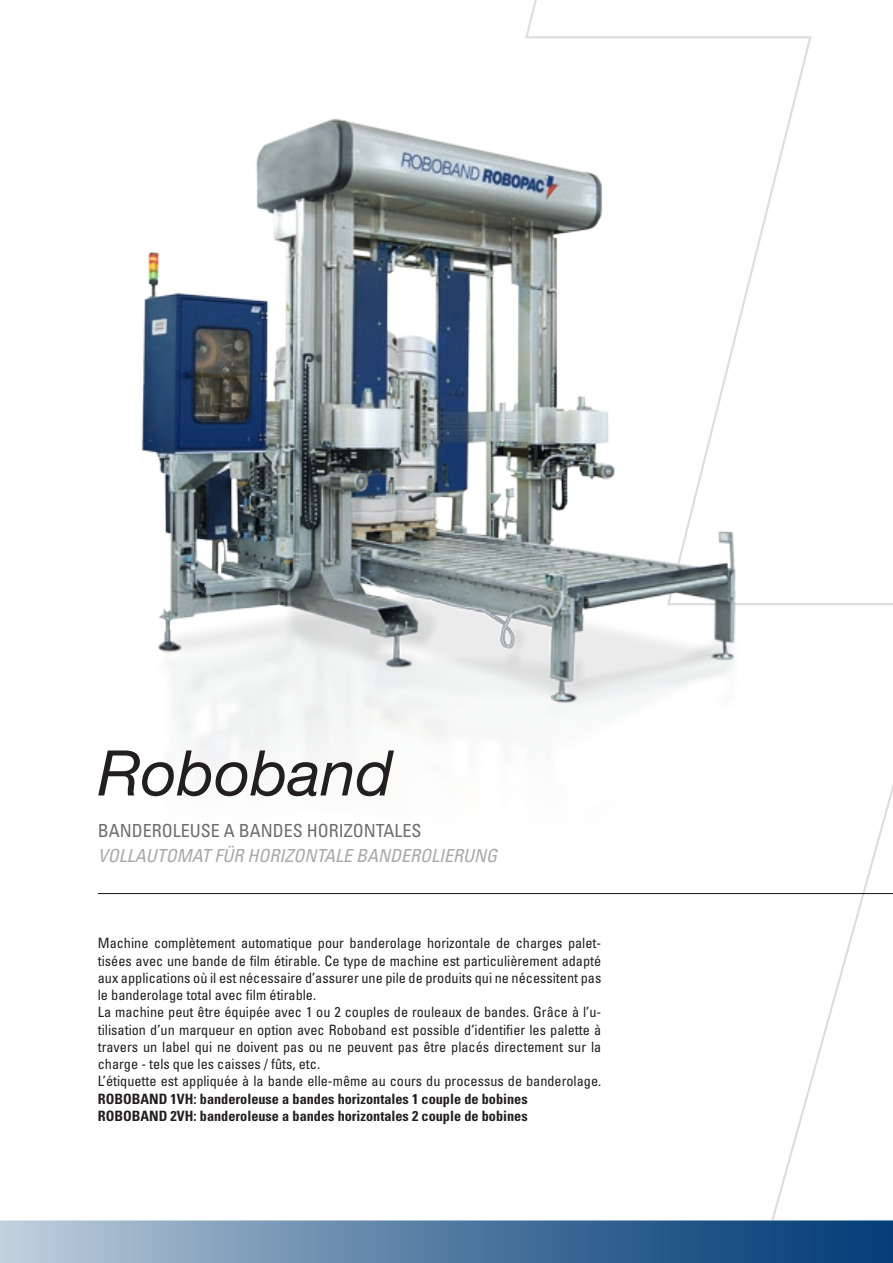
<style>
.page{position:relative;width:893px;height:1263px;background:#fff}
.page>*{position:absolute;margin:0;border:0;box-sizing:border-box;transform-origin:0 0}
.Normale{font:italic 63px "Helvetica Neue LT Std";color:#231f20}
.Titolo_2{font:italic condensed 18px "Univers";color:#a8a9ad}
.Titolo_2-2{font:condensed 18px "Univers";color:#6c6d70}
.Normale-2{font:condensed 14.25px/17.2px "Univers";color:#231f20;text-align:justify}
.Normale-3{font:700 condensed 14.25px "Univers";color:#231f20}
.s1{font-weight:700}
</style>
<div class="page">
<svg style="left:525px;top:0;width:368px;height:1220px"></svg>
<svg style="left:0;top:1220px;width:893px;height:43px;background:#5980a5"></svg>
<img style="left:141px;top:115px;width:654px;height:732px">
<svg style="left:97px;top:892px;width:796px;height:26px"></svg>
<p class="Normale" style="left:98px;top:735px;width:297px">Roboband</p>
<p class="Titolo_2-2" style="left:98px;top:819px;width:325px">BANDEROLEUSE A BANDES HORIZONTALES</p>
<p class="Titolo_2" style="left:98px;top:844px;width:401px">VOLLAUTOMAT FÜR HORIZONTALE BANDEROLIERUNG</p>
<p class="Normale-2" style="left:98px;top:934px;width:505px">Machine complètement automatique pour banderolage horizontale de charges palet&shy;tisées avec une bande de film étirable. Ce type de machine est particulièrement adapté aux applications où il est nécessaire d’assurer une pile de produits qui ne nécessitent pas le banderolage total avec film étirable.</p>
<p class="Normale-2" style="left:98px;top:1003px;width:505px">La machine peut être équipée avec 1 ou 2 couples de rouleaux de bandes. Grâce à l’u&shy;tilisation d’un marqueur en option avec Roboband est possible d’identifier les palette à travers un label qui ne doivent pas ou ne peuvent pas être placés directement sur la charge - tels que les caisses / fûts, etc.</p>
<p class="Normale-2" style="left:98px;top:1072px;width:505px">L’étiquette est appliquée à la bande elle-même au cours du processus de banderolage.<br><span class="s1">ROBOBAND 1VH: banderoleuse a bandes horizontales 1 couple de bobines</span></p>
<p class="Normale-3" style="left:98px;top:1107px;width:431px">ROBOBAND 2VH: banderoleuse a bandes horizontales 2 couple de bobines</p>
</div>
